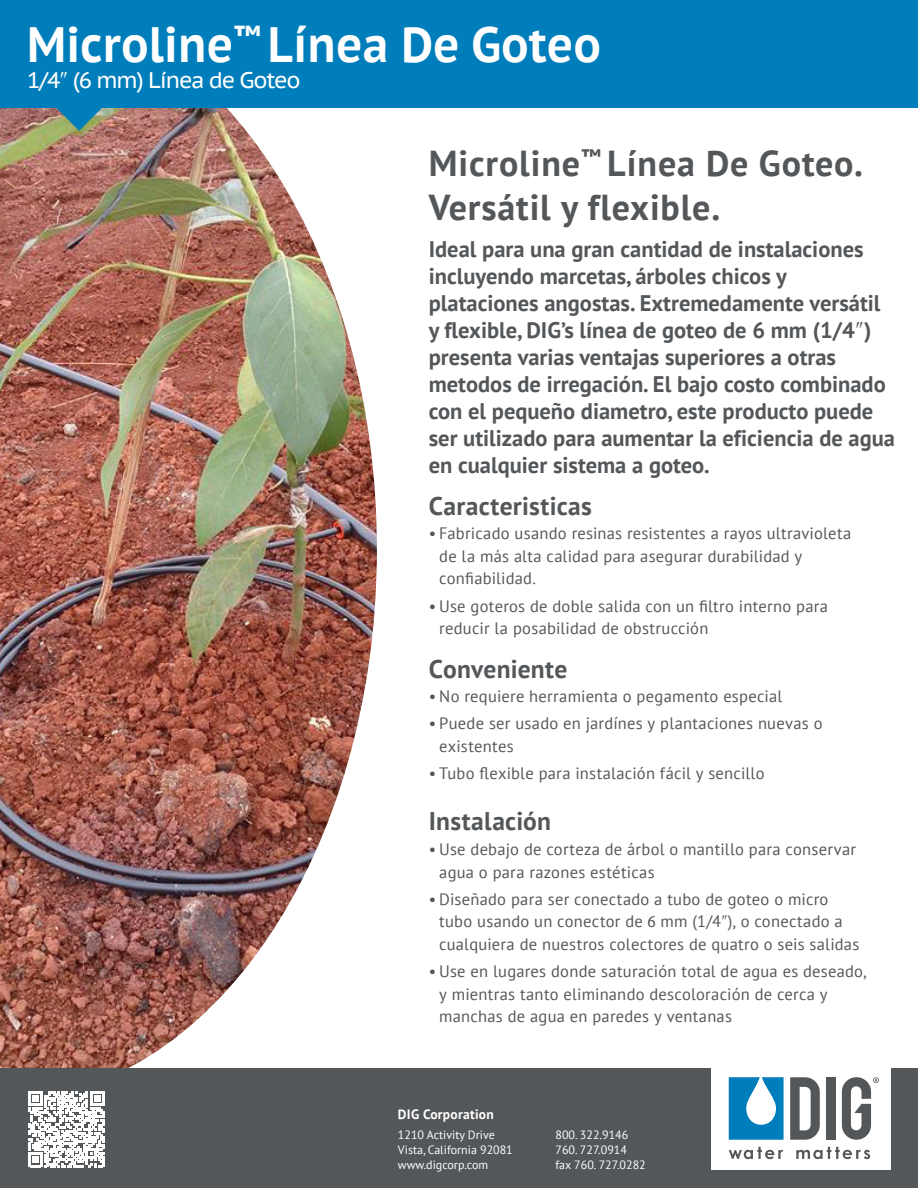
<style>
.page{position:relative;width:918px;height:1188px;background:#fff}
.page>*{position:absolute;margin:0;border:0;box-sizing:border-box;transform-origin:0 0}
.Large_Top_Header{font:700 49.5px "PT Sans Caption";color:#fff;scale:.91 1}
.t1{font:700 36px/43.2px "PT Sans";letter-spacing:.025em;color:#54575a}
.Features_Header{font:700 25.5px "PT Sans";letter-spacing:.01em;color:#54575a}
.t2{font:700 22.5px/27px "PT Sans";color:#54575a}
.Large_Top_Header-2{font:22.5px "PT Sans Caption";letter-spacing:-.05em;color:#fff}
.t3{font:16.5px/22.5px "PT Sans";letter-spacing:.015em;color:#54575a}
.t4{font:700 13.5px "PT Sans";letter-spacing:.02em;color:#fff}
.t5{font:12px "PT Sans";color:#fff}
</style>
<div class="page">
<img style="left:0;top:108px;width:377px;height:960px">
<div style="left:0;top:0;width:918px;height:108px;background:#007dbb"></div>
<div style="left:0;top:1068px;width:918px;height:120px;background:#54575a"></div>
<div style="left:712px;top:1059px;width:179px;height:111px;background:#fff"></div>
<svg style="left:790px;top:1077px;width:30px;height:63px"></svg>
<div style="left:826px;top:1077px;width:9px;height:63px;background:#54575a"></div>
<svg style="left:729px;top:1077px;width:55px;height:63px"></svg>
<svg style="left:729px;top:1147px;width:54px;height:12px"></svg>
<svg style="left:796px;top:1147px;width:74px;height:12px"></svg>
<svg style="left:842px;top:1077px;width:37px;height:63px"></svg>
<svg style="left:28px;top:1091px;width:76px;height:76px"></svg>
<svg style="left:54px;top:108px;width:52px;height:23px"></svg>
<p class="Large_Top_Header" style="left:27px;top:12px;width:632px">Microline<sup>™</sup> Línea De Goteo</p>
<p class="Large_Top_Header-2" style="left:27px;top:65px;width:275px">1/4 (6 mm) Línea de Goteo</p>
<p class="t1" style="left:429px;top:141px;width:436px">Microline<sup>™</sup> Línea De Goteo.<br>Versátil y flexible.</p>
<p class="t2" style="left:429px;top:235px;width:468px">Ideal para una gran cantidad de instalaciones incluyendo marcetas, árboles chicos y plataciones angostas. Extremedamente versátil y flexible, DIG’s línea de goteo de 6 mm (1/4 ) presenta varias ventajas superiores a otras metodos de irregación. El bajo costo combinado con el pequeño diametro, este producto puede ser utilizado para aumentar la eficiencia de agua en cualquier sistema a goteo.</p>
<p class="Features_Header" style="left:429px;top:490px;width:165px">Caracteristicas</p>
<p class="t3" style="left:439px;top:522px;width:414px;text-indent:-10px">• Fabricado usando resinas resistentes a rayos ultravioleta de la más alta calidad para asegurar durabilidad y confiabilidad.</p>
<p class="t3" style="left:439px;top:594px;width:390px;text-indent:-10px">• Use goteros de doble salida con un filtro interno para reducir la posabilidad de obstrucción</p>
<p class="Features_Header" style="left:429px;top:652px;width:140px">Conveniente</p>
<p class="t3" style="left:429px;top:685px;width:355px">• No requiere herramienta o pegamento especial</p>
<p class="t3" style="left:439px;top:712px;width:385px;text-indent:-10px">• Puede ser usado en jardínes y plantaciones nuevas o existentes</p>
<p class="t3" style="left:429px;top:761px;width:337px">• Tubo flexible para instalación fácil y sencillo</p>
<p class="Features_Header" style="left:429px;top:804px;width:124px">Instalación</p>
<p class="t3" style="left:439px;top:838px;width:419px;text-indent:-10px">• Use debajo de corteza de árbol o mantillo para conservar agua o para razones estéticas</p>
<p class="t3" style="left:439px;top:888px;width:422px;text-indent:-10px">• Diseñado para ser conectado a tubo de goteo o micro tubo usando un conector de mm (1/4 ), o conectado a cualquiera de nuestros colectores de quatro o seis salidas</p>
<p class="t3" style="left:439px;top:960px;width:429px;text-indent:-10px">• Use en lugares donde saturación total de agua es deseado, y mientras tanto eliminando descoloración de cerca y manchas de agua en paredes y ventanas</p>
<p class="t4" style="left:398px;top:1106px;width:97px">DIG Corporation</p>
<p class="t5" style="left:398px;top:1127px;width:98px">1210 Activity Drive</p>
<p class="t5" style="left:398px;top:1142px;width:116px">Vista, California 92081</p>
<p class="t5" style="left:398px;top:1157px;width:92px">www.digcorp.com</p>
<p class="t5" style="left:555px;top:1127px;width:74px">800. 322.9146</p>
<p class="t5" style="left:555px;top:1142px;width:73px">760. 727.0914</p>
<p class="t5" style="left:555px;top:1157px;width:92px">fax 760. 727.0282</p>
</div>
